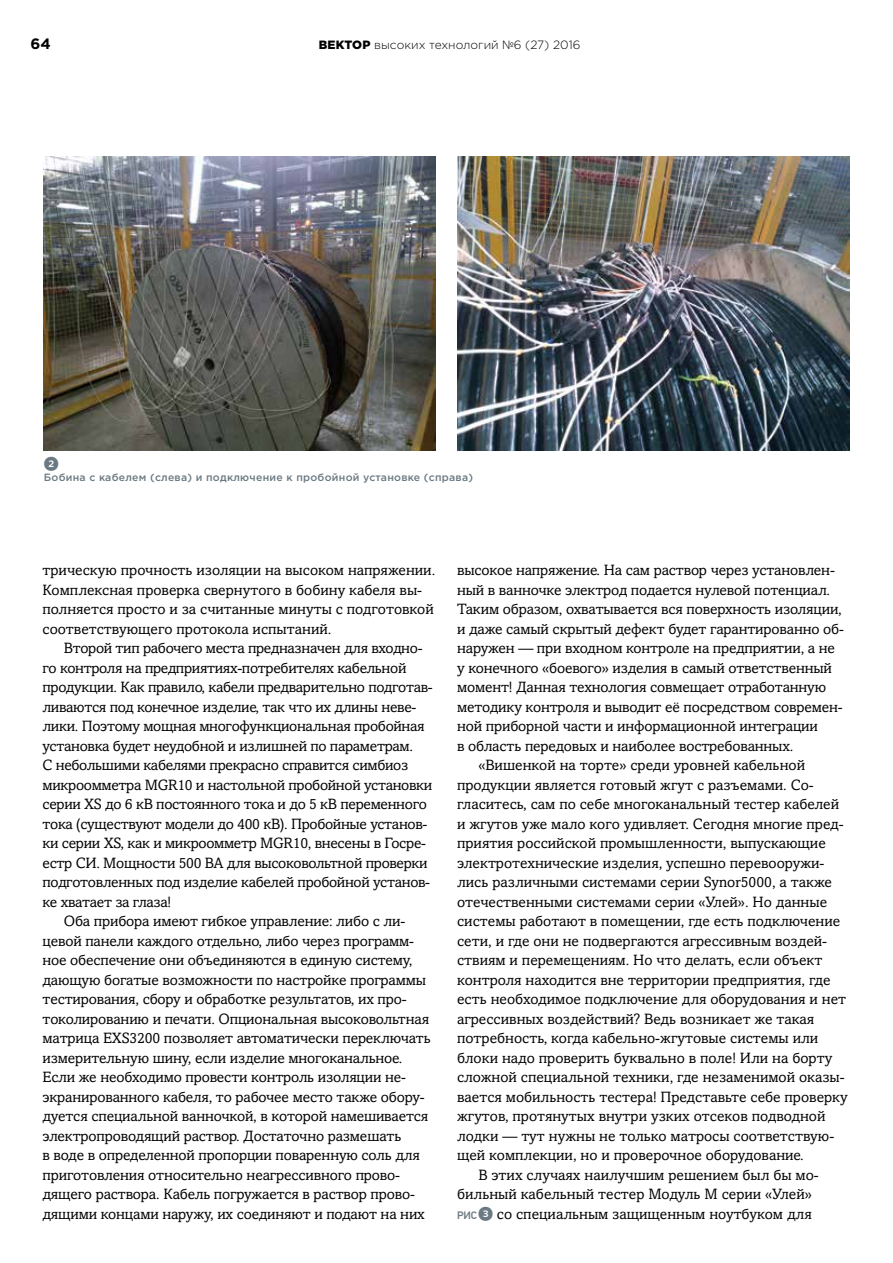
<style>
.page{position:relative;width:893px;height:1263px;background:#fff}
.page>*{position:absolute;margin:0;border:0;box-sizing:border-box;transform-origin:0 0}
.t1{font:15px/19.5px "Amasis MTW1 G";letter-spacing:-.01em;color:#000}
.t2{font:700 15px "Gotham Pro";color:#000}
.t3{font:15px "Whitney Index Black Round Bd";color:#6a7982}
.t4{font:300 12px "Gotham Pro";color:#000}
.t5{font:500 10.5px "Gotham Pro";letter-spacing:.025em;color:#6a7982}
.s1{font-weight:900}
.s2{font-family:"PF Din Text Pro";font-weight:500;font-size:10.8px;color:#6a7982}
.s3{font-family:"Whitney Index Black Round Bd";color:#6a7982}
</style>
<div class="page">
<img style="left:44px;top:156px;width:392px;height:294px">
<img style="left:458px;top:156px;width:392px;height:294px">
<p class="t2" style="left:31px;top:35px;width:22px">64</p>
<p class="t4" style="left:319px;top:38px;width:263px"><span class="s1">ВЕКТОР</span> высоких технологий №6 (27) 2016</p>
<p class="t3" style="left:44px;top:457px;width:17px">2</p>
<p class="t5" style="left:44px;top:472px;width:431px">Бобина с кабелем (слева) и подключение к пробойной установке (справа)</p>
<p class="t1" style="left:43px;top:561px;width:394px">трическую прочность изоляции на высоком напряжении.<br>Комплексная проверка свернутого в бобину кабеля вы&shy;полняется просто и за считанные минуты с подготовкой соответствующего протокола испытаний.</p>
<p class="t1" style="left:64px;top:639px;width:360px">Второй тип рабочего места предназначен для входно-</p>
<p class="t1" style="left:43px;top:659px;width:365px">го контроля на предприятиях-потребителях кабельной</p>
<p class="t1" style="left:43px;top:678px;width:392px">продукции. Как правило, кабели предварительно подготав-</p>
<p class="t1" style="left:43px;top:698px;width:375px">ливаются под конечное изделие, так что их длины неве-</p>
<p class="t1" style="left:43px;top:717px;width:384px">лики. Поэтому мощная многофункциональная пробойная</p>
<p class="t1" style="left:43px;top:737px;width:372px">установка будет неудобной и излишней по параметрам.</p>
<p class="t1" style="left:43px;top:756px;width:367px">С небольшими кабелями прекрасно справится симбиоз</p>
<p class="t1" style="left:43px;top:776px;width:391px">микроомметра MGR10 и настольной пробойной установки</p>
<p class="t1" style="left:43px;top:795px;width:386px">серии XS до 6 кВ постоянного тока и до 5 кВ переменного</p>
<p class="t1" style="left:43px;top:815px;width:386px">тока (существуют модели до 400 кВ). Пробойные установ-</p>
<p class="t1" style="left:43px;top:834px;width:385px">ки серии XS, как и микроомметр MGR10, внесены в Госре-</p>
<p class="t1" style="left:43px;top:854px;width:387px">естр СИ. Мощности 500 ВА для высоковольтной проверки</p>
<p class="t1" style="left:43px;top:873px;width:389px">подготовленных под изделие кабелей пробойной установ-</p>
<p class="t1" style="left:43px;top:893px;width:130px">ке хватает за глаза!</p>
<p class="t1" style="left:64px;top:912px;width:343px">Оба прибора имеют гибкое управление: либо с ли-</p>
<p class="t1" style="left:43px;top:932px;width:373px">цевой панели каждого отдельно, либо через программ-</p>
<p class="t1" style="left:43px;top:951px;width:372px">ное обеспечение они объединяются в единую систему,</p>
<p class="t1" style="left:43px;top:971px;width:385px">дающую богатые возможности по настройке программы</p>
<p class="t1" style="left:43px;top:990px;width:366px">тестирования, сбору и обработке результатов, их про-</p>
<p class="t1" style="left:43px;top:1010px;width:388px">токолированию и печати. Опциональная высоковольтная</p>
<p class="t1" style="left:43px;top:1029px;width:390px">матрица EXS3200 позволяет автоматически переключать</p>
<p class="t1" style="left:43px;top:1049px;width:361px">измерительную шину, если изделие многоканальное.</p>
<p class="t1" style="left:43px;top:1068px;width:365px">Если же необходимо провести контроль изоляции не-</p>
<p class="t1" style="left:43px;top:1088px;width:384px">экранированного кабеля, то рабочее место также обору-</p>
<p class="t1" style="left:43px;top:1107px;width:387px">дуется специальной ванночкой, в которой намешивается</p>
<p class="t1" style="left:43px;top:1127px;width:360px">электропроводящий раствор. Достаточно размешать</p>
<p class="t1" style="left:43px;top:1146px;width:379px">в воде в определенной пропорции поваренную соль для</p>
<p class="t1" style="left:43px;top:1166px;width:359px">приготовления относительно неагрессивного прово-</p>
<p class="t1" style="left:43px;top:1185px;width:374px">дящего раствора. Кабель погружается в раствор прово-</p>
<p class="t1" style="left:43px;top:1205px;width:384px">дящими концами наружу, их соединяют и подают на них</p>
<p class="t1" style="left:457px;top:561px;width:379px">высокое напряжение. На сам раствор через установлен-</p>
<p class="t1" style="left:457px;top:581px;width:375px">ный в ванночке электрод подается нулевой потенциал.</p>
<p class="t1" style="left:457px;top:600px;width:386px">Таким образом, охватывается вся поверхность изоляции,</p>
<p class="t1" style="left:457px;top:620px;width:388px">и даже самый скрытый дефект будет гарантированно об-</p>
<p class="t1" style="left:457px;top:639px;width:379px">наружен — при входном контроле на предприятии, а не</p>
<p class="t1" style="left:457px;top:659px;width:376px">у конечного «боевого» изделия в самый ответственный</p>
<p class="t1" style="left:457px;top:678px;width:371px">момент! Данная технология совмещает отработанную</p>
<p class="t1" style="left:457px;top:698px;width:387px">методику контроля и выводит её посредством современ-</p>
<p class="t1" style="left:457px;top:717px;width:362px">ной приборной части и информационной интеграции</p>
<p class="t1" style="left:457px;top:737px;width:338px">в область передовых и наиболее востребованных.</p>
<p class="t1" style="left:478px;top:756px;width:328px">«Вишенкой на торте» среди уровней кабельной</p>
<p class="t1" style="left:457px;top:776px;width:358px">продукции является готовый жгут с разъемами. Со-</p>
<p class="t1" style="left:457px;top:795px;width:383px">гласитесь, сам по себе многоканальный тестер кабелей</p>
<p class="t1" style="left:457px;top:815px;width:388px">и жгутов уже мало кого удивляет. Сегодня многие пред-</p>
<p class="t1" style="left:457px;top:834px;width:370px">приятия российской промышленности, выпускающие</p>
<p class="t1" style="left:457px;top:854px;width:369px">электротехнические изделия, успешно перевооружи-</p>
<p class="t1" style="left:457px;top:873px;width:376px">лись различными системами серии Synor5000, а также</p>
<p class="t1" style="left:457px;top:893px;width:372px">отечественными системами серии «Улей». Но данные</p>
<p class="t1" style="left:457px;top:912px;width:385px">системы работают в помещении, где есть подключение</p>
<p class="t1" style="left:457px;top:932px;width:371px">сети, и где они не подвергаются агрессивным воздей-</p>
<p class="t1" style="left:457px;top:951px;width:367px">ствиям и перемещениям. Но что делать, если объект</p>
<p class="t1" style="left:457px;top:971px;width:375px">контроля находится вне территории предприятия, где</p>
<p class="t1" style="left:457px;top:990px;width:391px">есть необходимое подключение для оборудования и нет</p>
<p class="t1" style="left:457px;top:1010px;width:359px">агрессивных воздействий? Ведь возникает же такая</p>
<p class="t1" style="left:457px;top:1029px;width:363px">потребность, когда кабельно-жгутовые системы или</p>
<p class="t1" style="left:457px;top:1049px;width:377px">блоки надо проверить буквально в поле! Или на борту</p>
<p class="t1" style="left:457px;top:1068px;width:389px">сложной специальной техники, где незаменимой оказы-</p>
<p class="t1" style="left:457px;top:1088px;width:392px">вается мобильность тестера! Представьте себе проверку</p>
<p class="t1" style="left:457px;top:1107px;width:370px">жгутов, протянутых внутри узких отсеков подводной</p>
<p class="t1" style="left:457px;top:1127px;width:379px">лодки — тут нужны не только матросы соответствую-</p>
<p class="t1" style="left:457px;top:1146px;width:348px">щей комплекции, но и проверочное оборудование.</p>
<p class="t1" style="left:478px;top:1166px;width:342px">В этих случаях наилучшим решением был бы мо-</p>
<p class="t1" style="left:457px;top:1185px;width:356px">бильный кабельный тестер Модуль М серии «Улей»</p>
<p class="t1" style="left:457px;top:1205px;width:356px"><span class="s2">РИС</span><span class="s3">3</span> со специальным защищенным ноутбуком для</p>
</div>
